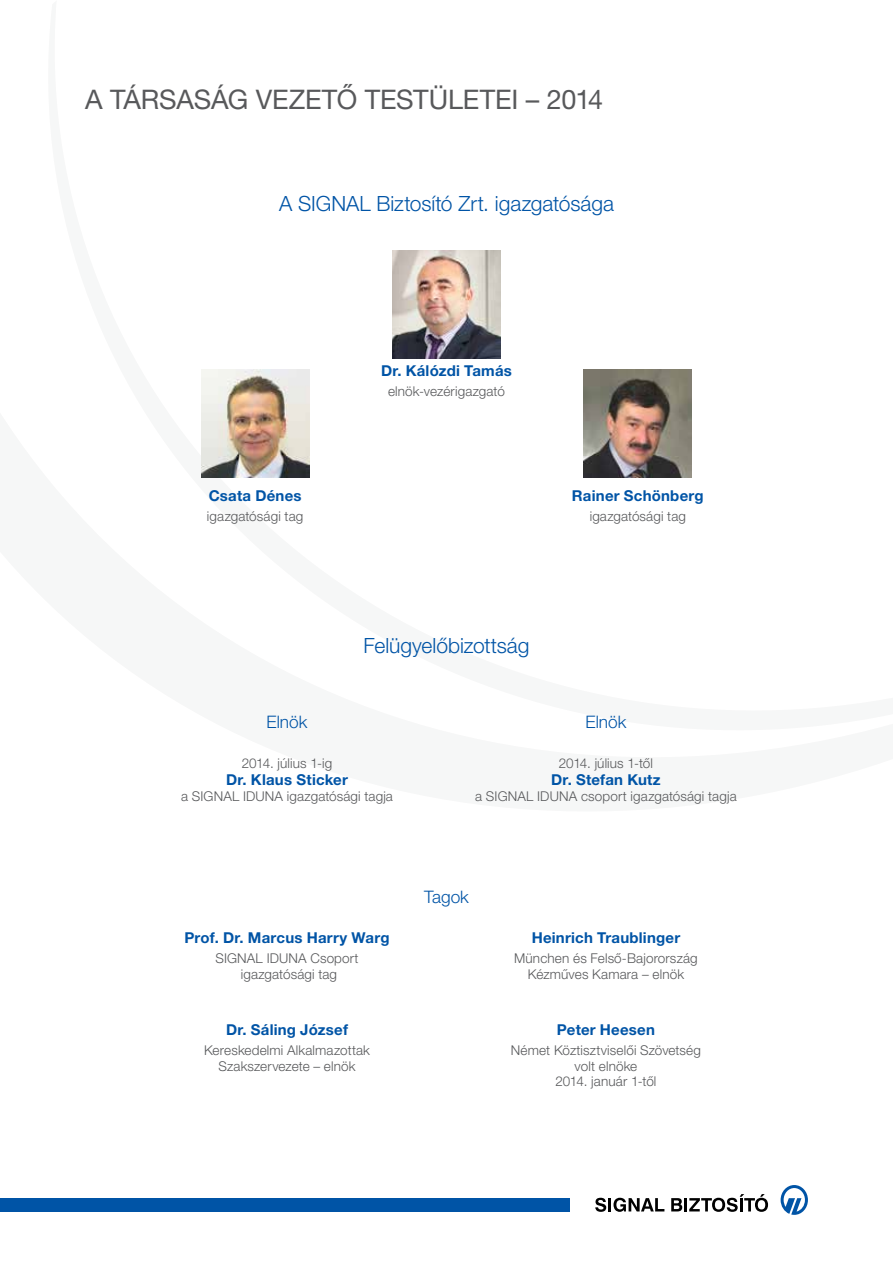
<style>
.page{position:relative;width:893px;height:1263px;background:#fff}
.page>*{position:absolute;margin:0;border:0;box-sizing:border-box;transform-origin:0 0}
.t1{font:27px "Helvetica Neue LT Std";letter-spacing:-.005em;color:#58595b}
.t2{font:300 21px "Helvetica Neue LT Std";letter-spacing:-.005em;color:#0054a6}
.t3{font:300 17.25px "Helvetica Neue LT Std";color:#0054a6}
.t4{font:700 15px "Helvetica Neue LT Std";letter-spacing:.015em;color:#0054a6}
.t5{font:300 13.5px/15.6px "Helvetica Neue LT Std";letter-spacing:.01em;color:#58595b;text-align:center}
</style>
<div class="page">
<img style="left:392px;top:250px;width:108px;height:108px">
<img style="left:201px;top:370px;width:108px;height:108px">
<img style="left:584px;top:370px;width:108px;height:108px">
<svg style="left:595px;top:1198px;width:69px;height:14px"></svg>
<svg style="left:671px;top:1194px;width:97px;height:18px"></svg>
<svg style="left:781px;top:1185px;width:27px;height:30px"></svg>
<div style="left:0;top:1198px;width:570px;height:13px;background:#0054a6"></div>
<h1 class="t1" style="left:85px;top:83px;width:520px">A TÁRSASÁG VEZETŐ TESTÜLETEI – 2014</h1>
<h2 class="t2" style="left:279px;top:190px;width:33px">A SIGNAL</h2>
<h2 class="t2" style="left:376px;top:190px;width:239px">Biztosító Zrt. igazgatósága</h2>
<p class="t4" style="left:209px;top:486px;width:94px">Csata Dénes</p>
<p class="t5" style="left:207px;top:508px;width:98px">igazgatósági tag</p>
<p class="t4" style="left:381px;top:361px;width:132px">Dr. Kálózdi Tamás</p>
<p class="t5" style="left:388px;top:383px;width:118px">elnök-vezérigazgató</p>
<p class="t4" style="left:572px;top:486px;width:133px">Rainer Schönberg</p>
<p class="t5" style="left:590px;top:508px;width:98px">igazgatósági tag</p>
<h2 class="t2" style="left:364px;top:632px;width:167px">Felügyelőbizottság</h2>
<p class="t3" style="left:267px;top:711px;width:42px">Elnök</p>
<p class="t3" style="left:586px;top:711px;width:42px">Elnök</p>
<p class="t5" style="left:242px;top:755px;width:92px">2014. július 1-ig</p>
<p class="t4" style="left:226px;top:771px;width:123px">Dr. Klaus Sticker</p>
<p class="t5" style="left:181px;top:788px;width:20px">a SIGNAL</p>
<p class="t5" style="left:243px;top:788px;width:151px">IDUNA igazgatósági tagja</p>
<p class="t5" style="left:559px;top:755px;width:96px">2014. július 1-től</p>
<p class="t4" style="left:551px;top:771px;width:111px">Dr. Stefan Kutz</p>
<p class="t5" style="left:475px;top:788px;width:20px">a SIGNAL</p>
<p class="t5" style="left:537px;top:788px;width:201px">IDUNA csoport igazgatósági tagja</p>
<p class="t4" style="left:184px;top:929px;width:207px">Prof. Dr. Marcus Harry Warg</p>
<p class="t5" style="left:215px;top:950px;width:9px">SIGNAL</p>
<p class="t5" style="left:241px;top:950px;width:119px;text-align:left;text-indent:26px">IDUNA Csoport igazgatósági tag</p>
<p class="t4" style="left:226px;top:1021px;width:123px">Dr. Sáling József</p>
<p class="t5" style="left:204px;top:1042px;width:167px">Kereskedelmi Alkalmazottak<br>Szakszervezete – elnök</p>
<p class="t3" style="left:424px;top:886px;width:46px">Tagok</p>
<p class="t4" style="left:532px;top:929px;width:150px">Heinrich Traublinger</p>
<p class="t5" style="left:514px;top:950px;width:185px">München és Felső-Bajorország<br>Kézműves Kamara – elnök</p>
<p class="t4" style="left:557px;top:1021px;width:99px">Peter Heesen</p>
<p class="t5" style="left:511px;top:1042px;width:191px">Német Köztisztviselői Szövetség volt elnöke<br>2014. január 1-től</p>
</div>
